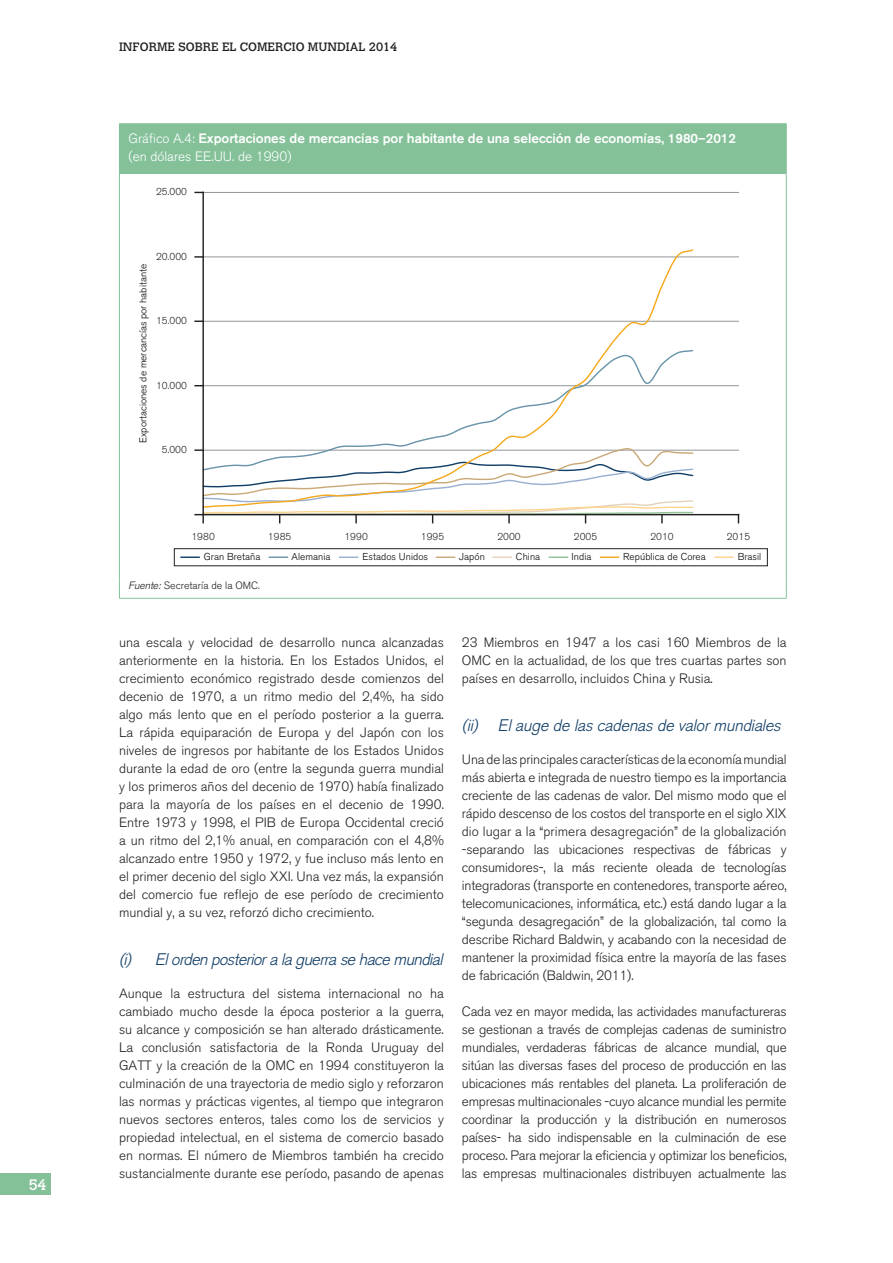
<style>
.page{position:relative;width:893px;height:1263px;background:#fff}
.page>*{position:absolute;margin:0;border:0;box-sizing:border-box;transform-origin:0 0}
.t1{font:italic 300 16.5px "Akzidenz Grotesk";letter-spacing:-.025em;color:#123f68}
.t2{font:italic 300 16.5px "Akzidenz Grotesk";color:#123f68}
.t3{font:15px "Calvert MT Std";color:#fff}
.t4{font:300 13.5px/18px "Akzidenz Grotesk BE";color:#231f20;text-align:justify}
.t5{font:500 13.5px/18px "Akzidenz Grotesk BE";color:#fff}
.t6{font:12px "Calvert";color:#231f20}
.t7{font:300 10.5px "Akzidenz Grotesk BE";color:#231f20}
.t8{font:300 10.05px "Akzidenz Grotesk BE";color:#030404}
.t9{font:300 10.05px "Akzidenz Grotesk BE";color:#231f20}
.s1{font-weight:300}
.s2{font-family:"Akzidenz Grotesk";font-style:italic}
</style>
<div class="page">
<div style="left:0;top:1174px;width:51px;height:21px;background:#84c199"></div>
<div style="left:119px;top:124px;width:667px;height:49px;background:#84c199"></div>
<hr style="left:119px;top:173px;width:668px;height:1px;background:#84c199">
<hr style="left:119px;top:123px;width:668px;height:1px;background:#84c199">
<hr style="left:786px;top:124px;width:1px;height:49px;background:#84c199">
<hr style="left:119px;top:174px;width:1px;height:405px;background:#84c199">
<hr style="left:786px;top:174px;width:1px;height:405px;background:#84c199">
<svg style="left:119px;top:579px;width:1px;height:19px"></svg>
<svg style="left:786px;top:579px;width:1px;height:19px"></svg>
<hr style="left:119px;top:598px;width:668px;height:1px;background:#84c199">
<hr style="left:203px;top:450px;width:535px;height:1px;background:#939698">
<hr style="left:203px;top:385px;width:535px;height:1px;background:#939698">
<hr style="left:203px;top:321px;width:535px;height:1px;background:#939698">
<hr style="left:203px;top:257px;width:535px;height:1px;background:#939698">
<hr style="left:203px;top:192px;width:535px;height:1px;background:#939698">
<svg style="left:204px;top:249px;width:490px;height:198px"></svg>
<div style="left:174px;top:548px;width:594px;height:18px;border:1px solid #231f20"></div>
<hr style="left:180px;top:556px;width:20px;height:2px;background:#113f67">
<svg style="left:269px;top:556px;width:19px;height:2px"></svg>
<svg style="left:339px;top:556px;width:19px;height:2px"></svg>
<svg style="left:436px;top:556px;width:19px;height:2px"></svg>
<hr style="left:492px;top:556px;width:20px;height:2px;background:#e4d3bb">
<svg style="left:549px;top:556px;width:19px;height:2px"></svg>
<svg style="left:600px;top:556px;width:19px;height:2px"></svg>
<hr style="left:714px;top:556px;width:20px;height:2px;background:#fed48f">
<hr style="left:202px;top:192px;width:2px;height:323px;background:#231f20">
<hr style="left:203px;top:514px;width:535px;height:1px;background:#231f20">
<svg style="left:195px;top:447px;width:499px;height:76px"></svg>
<svg style="left:195px;top:256px;width:8px;height:2px"></svg>
<p class="t3" style="left:29px;top:1177px;width:19px">54</p>
<p class="t6" style="left:119px;top:43px;width:280px">INFORME SOBRE EL COMERCIO MUNDIAL 2014</p>
<p class="t5" style="left:128px;top:131px;width:609px"><span class="s1">Gráfico A.4:</span> Exportaciones de mercancías por habitante de una selección de economías, 1980–2012 <span class="s1">(en dólares EE.UU. de 1990)</span></p>
<p class="t9" style="left:156px;top:188px;width:32px">25.000</p>
<p class="t9" style="left:156px;top:253px;width:32px">20.000</p>
<p class="t8" style="left:139px;top:443px;width:181px;rotate:-90deg">Exportaciones de mercancías por habitante</p>
<p class="t9" style="left:156px;top:317px;width:32px">15.000</p>
<p class="t9" style="left:156px;top:381px;width:32px">10.000</p>
<p class="t9" style="left:162px;top:446px;width:27px">5.000</p>
<p class="t9" style="left:191px;top:533px;width:25px">1980</p>
<p class="t9" style="left:268px;top:533px;width:25px">1985</p>
<p class="t9" style="left:344px;top:533px;width:25px">1990</p>
<p class="t9" style="left:421px;top:533px;width:25px">1995</p>
<p class="t9" style="left:497px;top:533px;width:25px">2000</p>
<p class="t9" style="left:574px;top:533px;width:25px">2005</p>
<p class="t9" style="left:650px;top:533px;width:25px">2010</p>
<p class="t9" style="left:727px;top:533px;width:25px">2015</p>
<p class="t8" style="left:204px;top:553px;width:58px">Gran Bretaña</p>
<p class="t8" style="left:292px;top:553px;width:40px">Alemania</p>
<p class="t8" style="left:362px;top:553px;width:67px">Estados Unidos</p>
<p class="t8" style="left:459px;top:553px;width:27px">Japón</p>
<p class="t8" style="left:516px;top:553px;width:26px">China</p>
<p class="t8" style="left:572px;top:553px;width:21px">India</p>
<p class="t8" style="left:623px;top:553px;width:84px">República de Corea</p>
<p class="t8" style="left:738px;top:553px;width:25px">Brasil</p>
<p class="t7" style="left:128px;top:582px;width:133px"><span class="s2">Fuente:</span> Secretaría de la OMC.</p>
<p class="t4" style="left:119px;top:635px;width:326px">una escala y velocidad de desarrollo nunca alcanzadas anteriormente en la historia. En los Estados Unidos, el crecimiento económico registrado desde comienzos del decenio de 1970, a un ritmo medio del 2,4%, ha sido algo más lento que en el período posterior a la guerra.<br>La rápida equiparación de Europa y del Japón con los niveles de ingresos por habitante de los Estados Unidos durante la edad de oro (entre la segunda guerra mundial y los primeros años del decenio de 1970) había finalizado para la mayoría de los países en el decenio de 1990.<br>Entre 1973 y 1998, el PIB de Europa Occidental creció a un ritmo del 2,1% anual, en comparación con el 4,8% alcanzado entre 1950 y 1972, y fue incluso más lento en el primer decenio del siglo XXI. Una vez más, la expansión del comercio fue reflejo de ese período de crecimiento mundial y, a su vez, reforzó dicho crecimiento.</p>
<p class="t1" style="left:119px;top:950px;width:325px">(i) El orden posterior a la guerra se hace mundial</p>
<p class="t4" style="left:119px;top:986px;width:326px">Aunque la estructura del sistema internacional no ha cambiado mucho desde la época posterior a la guerra, su alcance y composición se han alterado drásticamente.<br>La conclusión satisfactoria de la Ronda Uruguay del GATT y la creación de la OMC en 1994 constituyeron la culminación de una trayectoria de medio siglo y reforzaron las normas y prácticas vigentes, al tiempo que integraron nuevos sectores enteros, tales como los de servicios y propiedad intelectual, en el sistema de comercio basado en normas. El número de Miembros también ha crecido sustancialmente durante ese período, pasando de apenas</p>
<p class="t4" style="left:462px;top:635px;width:326px">23 Miembros en 1947 a los casi 160 Miembros de la OMC en la actualidad, de los que tres cuartas partes son países en desarrollo, incluidos China y Rusia.</p>
<p class="t2" style="left:462px;top:716px;width:320px">(ii) El auge de las cadenas de valor mundiales</p>
<p class="t4" style="left:462px;top:752px;width:326px">Una de las principales características de la economía mundial más abierta e integrada de nuestro tiempo es la importancia creciente de las cadenas de valor. Del mismo modo que el rápido descenso de los costos del transporte en el siglo XIX dio lugar a la “primera desagregación” de la globalización -separando las ubicaciones respectivas de fábricas y consumidores-, la más reciente oleada de tecnologías integradoras (transporte en contenedores, transporte aéreo, telecomunicaciones, informática, etc.) está dando lugar a la “segunda desagregación” de la globalización, tal como la describe Richard Baldwin, y acabando con la necesidad de mantener la proximidad física entre la mayoría de las fases de fabricación (Baldwin, 2011).</p>
<p class="t4" style="left:462px;top:1004px;width:326px">Cada vez en mayor medida, las actividades manufactureras se gestionan a través de complejas cadenas de suministro mundiales, verdaderas fábricas de alcance mundial, que sitúan las diversas fases del proceso de producción en las ubicaciones más rentables del planeta. La proliferación de empresas multinacionales -cuyo alcance mundial les permite coordinar la producción y la distribución en numerosos países- ha sido indispensable en la culminación de ese proceso. Para mejorar la eficiencia y optimizar los beneficios, las empresas multinacionales distribuyen actualmente las</p>
</div>
